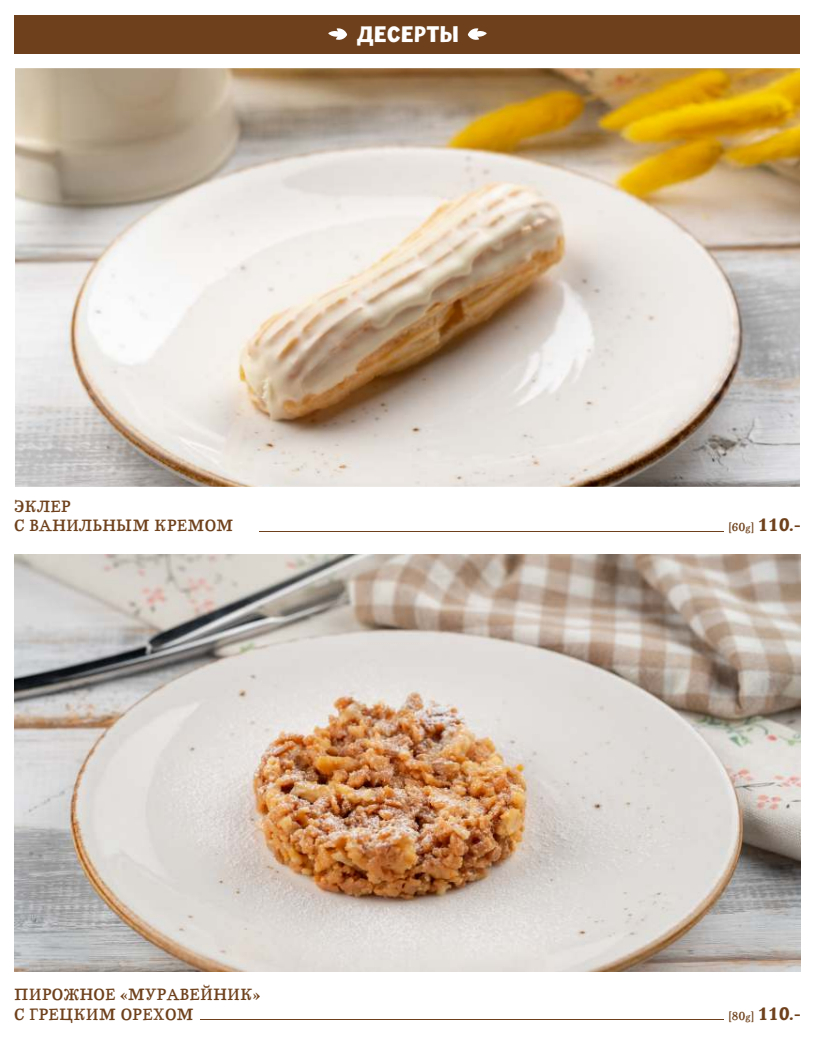
<style>
.page{position:relative;width:815px;height:1063px;background:#fff}
.page>*{position:absolute;margin:0;border:0;box-sizing:border-box;transform-origin:0 0}
.t1{font:22.5px "Kostro Grotesque";color:#fefefe}
.t2{font:17.5px/19.6px "Kostro";color:#6e411c}
.t3{font:12.5px "Kostro";color:#6e411c}
.s1{font-family:"Kostro Grotesque";font-size:17.5px}
</style>
<div class="page">
<div style="left:15px;top:15px;width:785px;height:38px;background:#6e411c"></div>
<svg style="left:468px;top:28px;width:19px;height:12px"></svg>
<svg style="left:328px;top:28px;width:19px;height:12px"></svg>
<img style="left:15px;top:555px;width:785px;height:416px">
<hr style="left:201px;top:1019px;width:523px;height:1px;background:#6e411c">
<img style="left:15px;top:68px;width:785px;height:419px">
<hr style="left:259px;top:531px;width:465px;height:1px;background:#6e411c">
<p class="t1" style="left:357px;top:23px;width:104px">ДЕСЕРТЫ</p>
<p class="t2" style="left:14px;top:498px;width:221px">ЭКЛЕР<br>С ВАНИЛЬНЫМ КРЕМОМ</p>
<p class="t2" style="left:14px;top:986px;width:248px">ПИРОЖНОЕ «МУРАВЕЙНИК»<br>С ГРЕЦКИМ ОРЕХОМ</p>
<p class="t3" style="left:729px;top:521px;width:74px">[60g] <span class="s1">110.-</span></p>
<p class="t3" style="left:729px;top:1010px;width:74px">[80g] <span class="s1">110.-</span></p>
</div>
